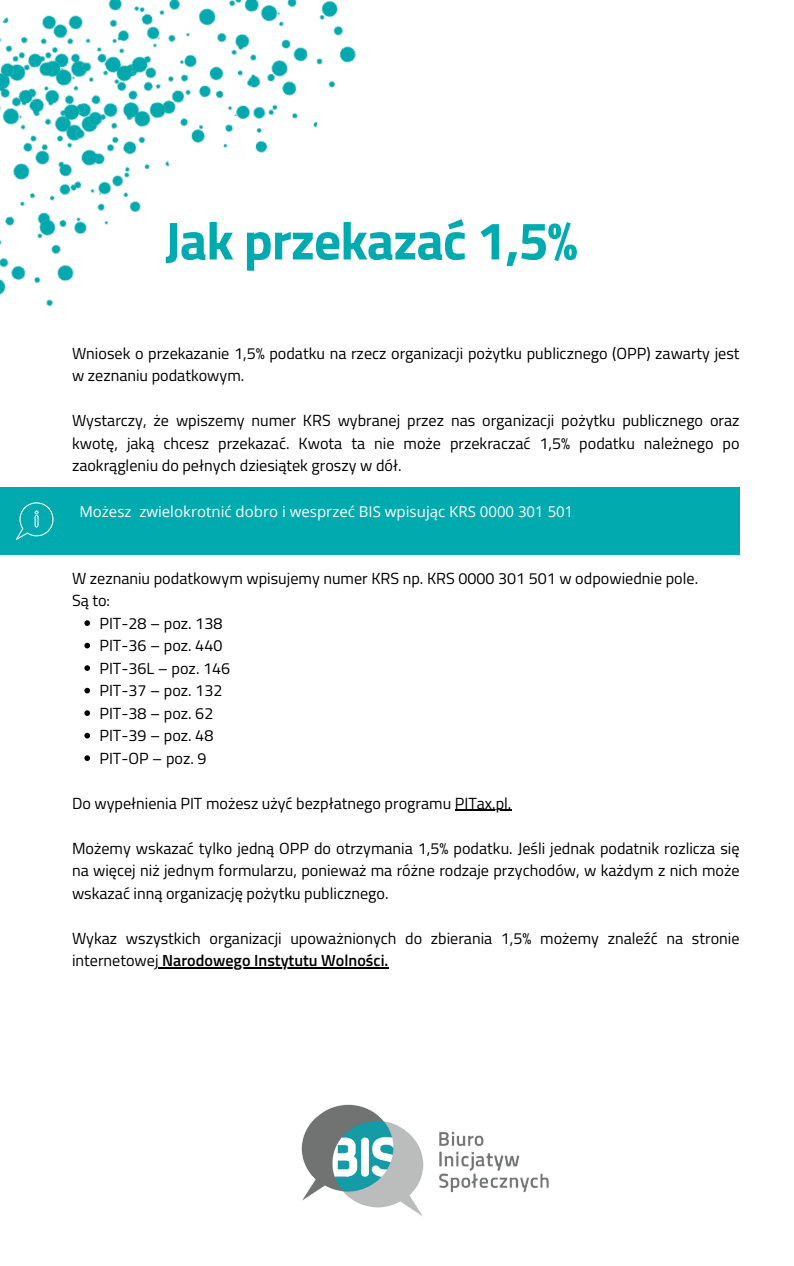
<style>
.page{position:relative;width:794px;height:1266px;background:#fff}
.page>*{position:absolute;margin:0;border:0;box-sizing:border-box;transform-origin:0 0}
.t1{font:700 53.55px "Titillium Web";letter-spacing:-.02em;color:#00aaaf}
.t2{font:16.12px/22.5px "Titillium Web";color:#000}
.t3{font:600 16.12px "Titillium Web";color:#000}
.t4{font:15px "Open Sans";color:#fff}
.s1{font-weight:400}
</style>
<div class="page">
<img style="left:301px;top:1104px;width:248px;height:112px">
<svg style="left:84px;top:620px;width:6px;height:6px"></svg>
<svg style="left:84px;top:643px;width:6px;height:5px"></svg>
<svg style="left:84px;top:665px;width:6px;height:6px"></svg>
<svg style="left:84px;top:688px;width:6px;height:5px"></svg>
<svg style="left:84px;top:710px;width:6px;height:6px"></svg>
<svg style="left:84px;top:733px;width:6px;height:5px"></svg>
<svg style="left:84px;top:755px;width:6px;height:6px"></svg>
<hr style="left:454px;top:810px;width:57px;height:1px;background:#000">
<hr style="left:162px;top:967px;width:222px;height:1px;background:#000">
<div style="left:0;top:487px;width:739px;height:67px;background:#00aaaf"></div>
<svg style="left:16px;top:502px;width:37px;height:38px"></svg>
<img style="left:202px;top:0;width:154px;height:153px">
<img style="left:0;top:0;width:202px;height:302px">
<p class="t1" style="left:165px;top:199px;width:414px">Jak przekazać 1,5%</p>
<p class="t2" style="left:72px;top:341px;width:668px">Wniosek o przekazanie 1,5% podatku na rzecz organizacji pożytku publicznego (OPP) zawarty jest w zeznaniu podatkowym.</p>
<p class="t2" style="left:72px;top:409px;width:668px;text-align:justify">Wystarczy, że wpiszemy numer KRS wybranej przez nas organizacji pożytku publicznego oraz kwotę, jaką chcesz przekazać. Kwota ta nie może przekraczać 1,5% podatku należnego po zaokrągleniu do pełnych dziesiątek groszy w dół.</p>
<p class="t4" style="left:79px;top:500px;width:495px">Możesz zwielokrotnić dobro i wesprzeć BIS wpisując KRS 0000 301 501</p>
<p class="t2" style="left:72px;top:566px;width:627px">W zeznaniu podatkowym wpisujemy numer KRS np. KRS 0000 301 501 w odpowiednie pole.</p>
<p class="t2" style="left:72px;top:589px;width:40px">Są to:</p>
<p class="t2" style="left:99px;top:611px;width:124px">PIT-28 – poz. 138</p>
<p class="t2" style="left:99px;top:634px;width:124px">PIT-36 – poz. 440</p>
<p class="t2" style="left:99px;top:656px;width:132px">PIT-36L – poz. 146</p>
<h1 class="t2" style="left:99px;top:679px;width:124px">PIT-37 – poz. 132</h1>
<p class="t2" style="left:99px;top:701px;width:115px">PIT-38 – poz. 62</p>
<p class="t2" style="left:99px;top:724px;width:115px">PIT-39 – poz. 48</p>
<p class="t2" style="left:99px;top:746px;width:108px">PIT-OP – poz. 9</p>
<p class="t2" style="left:72px;top:791px;width:440px">Do wypełnienia PIT możesz użyć bezpłatnego programu PITax.pl.</p>
<p class="t2" style="left:72px;top:836px;width:668px">Możemy wskazać tylko jedną OPP do otrzymania 1,5% podatku. Jeśli jednak podatnik rozlicza się</p>
<p class="t2" style="left:72px;top:859px;width:668px">na więcej niż jednym formularzu, ponieważ ma różne rodzaje przychodów, w każdym z nich może wskazać inną organizację pożytku publicznego.</p>
<p class="t2" style="left:72px;top:926px;width:668px">Wykaz wszystkich organizacji upoważnionych do zbierania 1,5% możemy znaleźć na stronie</p>
<p class="t3" style="left:72px;top:948px;width:318px"><span class="s1">internetowej</span> Narodowego Instytutu Wolności.</p>
</div>
